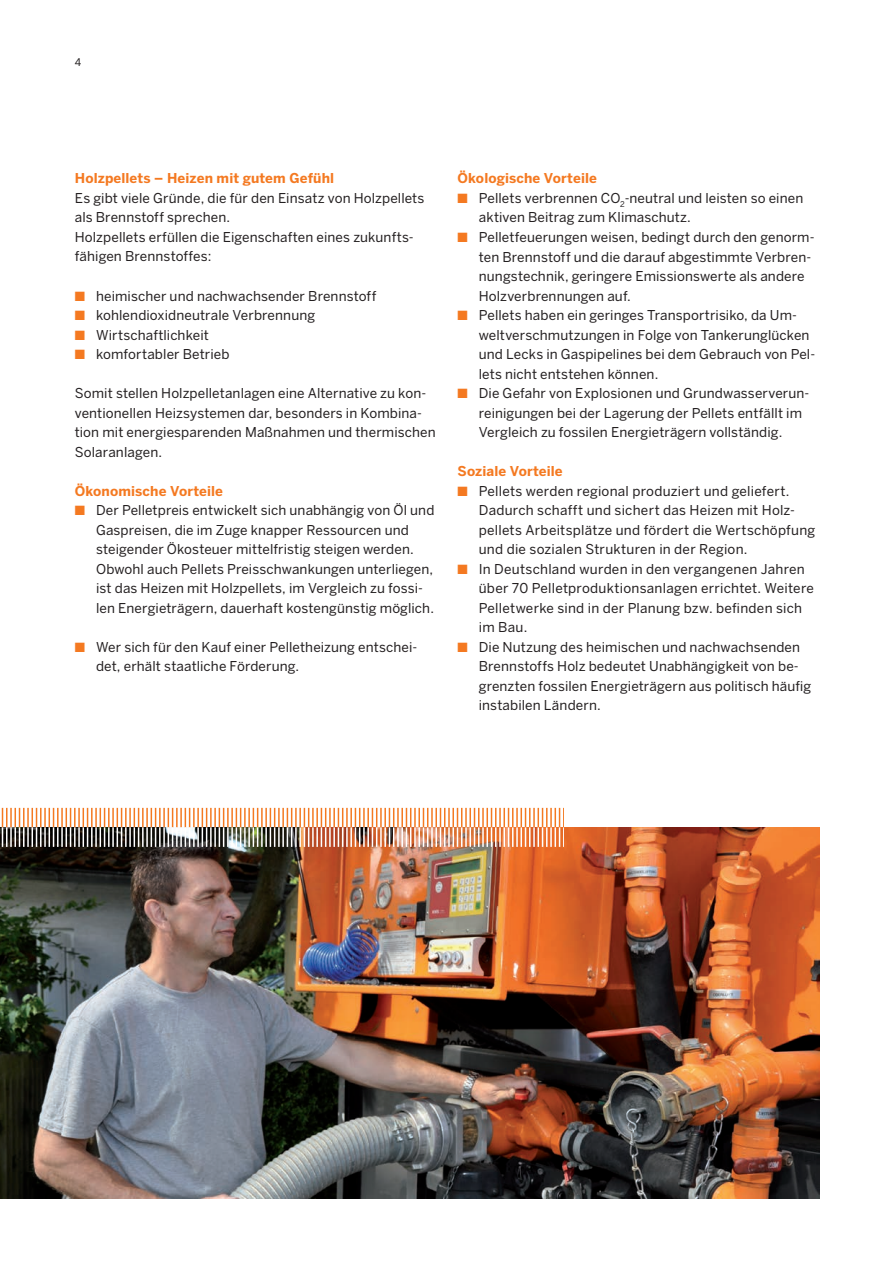
<style>
.page{position:relative;width:893px;height:1263px;background:#fff}
.page>*{position:absolute;margin:0;border:0;box-sizing:border-box;transform-origin:0 0}
.t1{font:13.5px/19.5px "Benton Sans";letter-spacing:.01em;color:#231f20}
.t2{font:700 13.5px "Benton Sans";letter-spacing:.01em;color:#f47921}
.t3{font:13.5px "Zapf Dingbats ITC";color:#f47921}
.t4{font:10.5px "Benton Sans";color:#231f20}
.s1{color:#f47921}
</style>
<div class="page">
<img style="left:0;top:827px;width:819px;height:370px">
<img style="left:2px;top:807px;width:562px;height:39px">
<p class="t4" style="left:75px;top:56px;width:8px">4</p>
<p class="t2" style="left:75px;top:171px;width:261px">Holzpellets – Heizen mit gutem Gefühl</p>
<p class="t1" style="left:75px;top:188px;width:351px">Es gibt viele Gründe, die für den Einsatz von Holzpellets als Brennstoff sprechen.<br>Holzpellets erfüllen die Eigenschaften eines zukunfts&shy;fähigen Brennstoffes:</p>
<p class="t1" style="left:75px;top:286px;width:303px"><span class="s1">■</span> heimischer und nachwachsender Brennstoff</p>
<p class="t1" style="left:75px;top:305px;width:242px"><span class="s1">■</span> kohlendioxidneutrale Verbrennung</p>
<p class="t1" style="left:75px;top:325px;width:136px"><span class="s1">■</span> Wirtschaftlichkeit</p>
<p class="t1" style="left:75px;top:344px;width:156px"><span class="s1">■</span> komfortabler Betrieb</p>
<p class="t1" style="left:75px;top:383px;width:362px">Somit stellen Holzpelletanlagen eine Alternative zu kon&shy;ventionellen Heizsystemen dar, besonders in Kombina&shy;tion mit energiesparenden Maßnahmen und thermischen Solaranlagen.</p>
<p class="t2" style="left:75px;top:483px;width:150px">Ökonomische Vorteile</p>
<p class="t1" style="left:96px;top:500px;width:340px;text-indent:-21px"><span class="s1">■</span> Der Pelletpreis entwickelt sich unabhängig von Öl und Gaspreisen, die im Zuge knapper Ressourcen und steigender Ökosteuer mittelfristig steigen werden.<br>Obwohl auch Pellets Preisschwankungen unterliegen, ist das Heizen mit Holzpellets, im Vergleich zu fossi&shy;len Energieträgern, dauerhaft kostengünstig möglich.</p>
<p class="t1" style="left:96px;top:637px;width:323px;text-indent:-21px"><span class="s1">■</span> Wer sich für den Kauf einer Pelletheizung entschei&shy;det, erhält staatliche Förderung.</p>
<p class="t2" style="left:457px;top:171px;width:141px">Ökologische Vorteile</p>
<p class="t3" style="left:468px;top:192px;width:5px">■</p>
<p class="t1" style="left:479px;top:188px;width:326px;text-indent:-21px"><span class="s1">■</span> Pellets verbrennen CO<sub>2</sub>-neutral und leisten so einen aktiven Beitrag zum Klimaschutz.</p>
<p class="t3" style="left:468px;top:231px;width:5px">■</p>
<p class="t1" style="left:479px;top:227px;width:337px;text-indent:-21px"><span class="s1">■</span> Pelletfeuerungen weisen, bedingt durch den genorm&shy;ten Brennstoff und die darauf abgestimmte Verbren&shy;nungstechnik, geringere Emissionswerte als andere Holzverbrennungen auf.</p>
<p class="t3" style="left:468px;top:309px;width:5px">■</p>
<p class="t1" style="left:479px;top:305px;width:338px;text-indent:-21px"><span class="s1">■</span> Pellets haben ein geringes Transportrisiko, da Um&shy;weltverschmutzungen in Folge von Tankerunglücken und Lecks in Gaspipelines bei dem Gebrauch von Pel&shy;lets nicht entstehen können.</p>
<p class="t3" style="left:468px;top:387px;width:5px">■</p>
<p class="t1" style="left:479px;top:383px;width:332px;text-indent:-21px"><span class="s1">■</span> Die Gefahr von Explosionen und Grundwasserverun&shy;reinigungen bei der Lagerung der Pellets entfällt im<br>Vergleich zu fossilen Energieträgern vollständig.</p>
<p class="t2" style="left:457px;top:463px;width:107px">Soziale Vorteile</p>
<p class="t3" style="left:468px;top:484px;width:5px">■</p>
<p class="t1" style="left:479px;top:481px;width:338px;text-indent:-21px"><span class="s1">■</span> Pellets werden regional produziert und geliefert.<br>Dadurch schafft und sichert das Heizen mit Holz&shy;pellets Arbeitsplätze und fördert die Wertschöpfung und die sozialen Strukturen in der Region.</p>
<p class="t3" style="left:468px;top:562px;width:5px">■</p>
<p class="t1" style="left:479px;top:559px;width:337px;text-indent:-21px"><span class="s1">■</span> In Deutschland wurden in den vergangenen Jahren über 70 Pelletproduktionsanlagen errichtet. Weitere Pelletwerke sind in der Planung bzw. befinden sich im Bau.</p>
<p class="t3" style="left:468px;top:640px;width:5px">■</p>
<p class="t1" style="left:479px;top:637px;width:334px;text-indent:-21px"><span class="s1">■</span> Die Nutzung des heimischen und nachwachsenden Brennstoffs Holz bedeutet Unabhängigkeit von be&shy;grenzten fossilen Energieträgern aus politisch häufig instabilen Ländern.</p>
</div>
